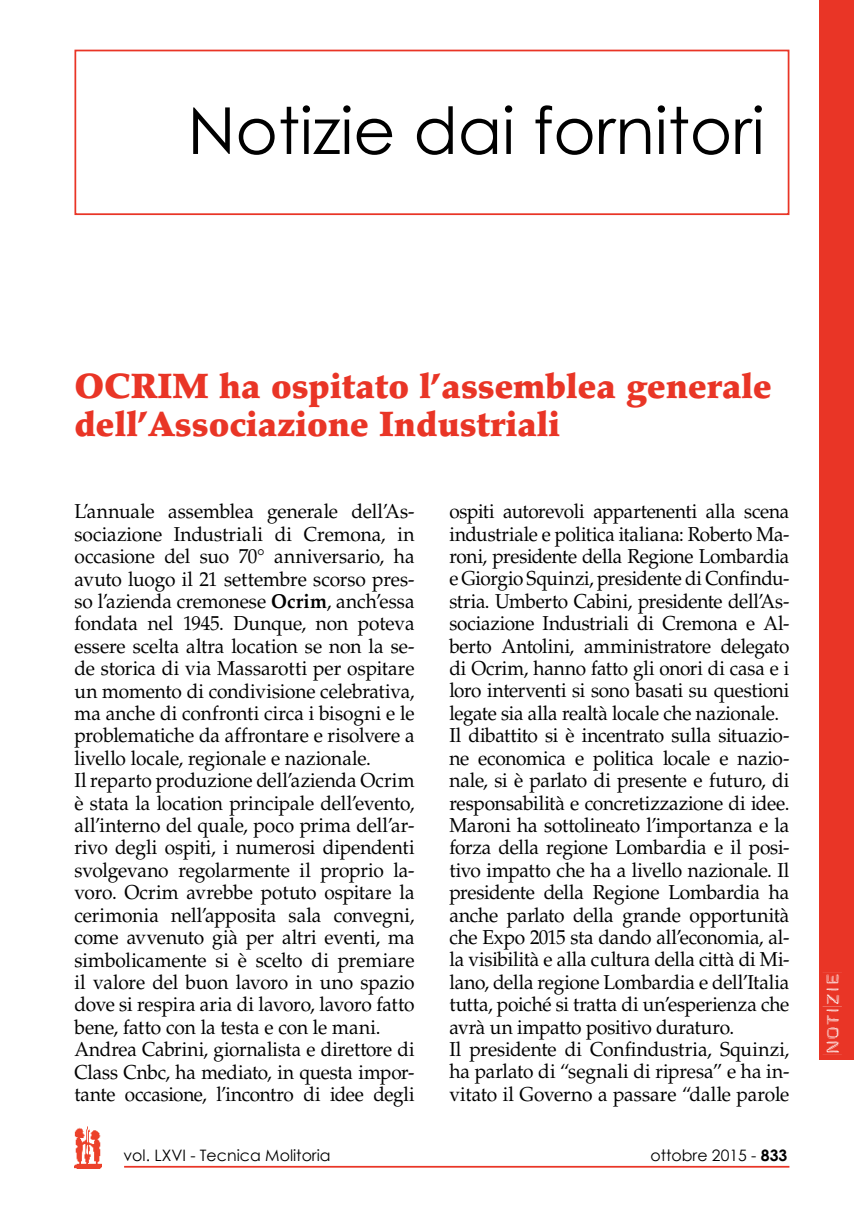
<style>
.page{position:relative;width:854px;height:1211px;background:#fff}
.page>*{position:absolute;margin:0;border:0;box-sizing:border-box;transform-origin:0 0}
.t1{font:64.75px "Century Gothic";color:#000}
.t2{font:900 35px/38.5px "Palatino LT Std";color:#e93526}
.t3{font:35px "Dymo";color:#e93526}
.t4{font:20.12px/22.4px "Palatino LT Std";letter-spacing:-.01em;color:#000;scale:.94 1}
.t5{font:20.12px/22.4px "Palatino LT Std";letter-spacing:-.01em;color:#000;scale:.95 1}
.t6{font:15.75px "Century Gothic";color:#000}
.s1{font-weight:700}
</style>
<div class="page">
<hr style="left:124px;top:1165px;width:665px;height:2px;background:#e93526">
<img style="left:74px;top:1126px;width:27px;height:42px">
<div style="left:818px;top:0;width:35px;height:1059px;background:#e93526"></div>
<div style="left:822px;top:972px;width:19px;height:82px;background:#fff"></div>
<div style="left:74px;top:50px;width:715px;height:165px;border:2px solid #e93526"></div>
<h1 class="t1" style="left:187px;top:91px;width:578px">Notizie dai fornitori</h1>
<h2 class="t2" style="left:74px;top:367px;width:698px">OCRIM ha ospitato l’assemblea generale dell’Associazione Industriali</h2>
<p class="t5" style="left:74px;top:500px;width:359px">L’annuale assemblea generale dell’As&shy;sociazione Industriali di Cremona, in occasione del suo 70° anniversario, ha avuto luogo il 21 settembre scorso pres&shy;so l’azienda cremonese <span class="s1">Ocrim</span>, anch’essa fondata nel 1945. Dunque, non poteva essere scelta altra location se non la se&shy;de storica di via Massarotti per ospitare un momento di condivisione celebrativa, ma anche di confronti circa i bisogni e le problematiche da affrontare e risolvere a livello locale, regionale e nazionale.<br>Il reparto produzione dell’azienda Ocrim è stata la location principale dell’evento, all’interno del quale, poco prima dell’ar&shy;rivo degli ospiti, i numerosi dipendenti svolgevano regolarmente il proprio la&shy;voro. Ocrim avrebbe potuto ospitare la cerimonia nell’apposita sala convegni, come avvenuto già per altri eventi, ma simbolicamente si è scelto di premiare il valore del buon lavoro in uno spazio dove si respira aria di lavoro, lavoro fatto bene, fatto con la testa e con le mani.<br>Andrea Cabrini, giornalista e direttore di Class Cnbc, ha mediato, in questa impor&shy;tante occasione, l’incontro di idee degli</p>
<p class="t4" style="left:449px;top:500px;width:363px">ospiti autorevoli appartenenti alla scena industriale e politica italiana: Roberto Ma&shy;roni, presidente della Regione Lombardia e Giorgio Squinzi, presidente di Confindu&shy;stria. Umberto Cabini, presidente dell’As&shy;sociazione Industriali di Cremona e Al&shy;berto Antolini, amministratore delegato di Ocrim, hanno fatto gli onori di casa e i loro interventi si sono basati su questioni legate sia alla realtà locale che nazionale.<br>Il dibattito si è incentrato sulla situazio&shy;ne economica e politica locale e nazio&shy;nale, si è parlato di presente e futuro, di responsabilità e concretizzazione di idee.<br>Maroni ha sottolineato l’importanza e la forza della regione Lombardia e il posi&shy;tivo impatto che ha a livello nazionale. Il presidente della Regione Lombardia ha anche parlato della grande opportunità che Expo 2015 sta dando all’economia, al&shy;la visibilità e alla cultura della città di Mi&shy;lano, della regione Lombardia e dell’Italia tutta, poiché si tratta di un’esperienza che avrà un impatto positivo duraturo.<br>Il presidente di Confindustria, Squinzi, ha parlato di “segnali di ripresa” e ha in&shy;vitato il Governo a passare “dalle parole</p>
<p class="t6" style="left:123px;top:1145px;width:208px">vol. LXVI - Tecnica Molitoria</p>
<p class="t6" style="left:650px;top:1145px;width:138px">ottobre 2015 - <span class="s1">833</span></p>
<h2 class="t3" style="left:814px;top:1054px;width:84px;rotate:-90deg">NOTIZIE</h2>
</div>
